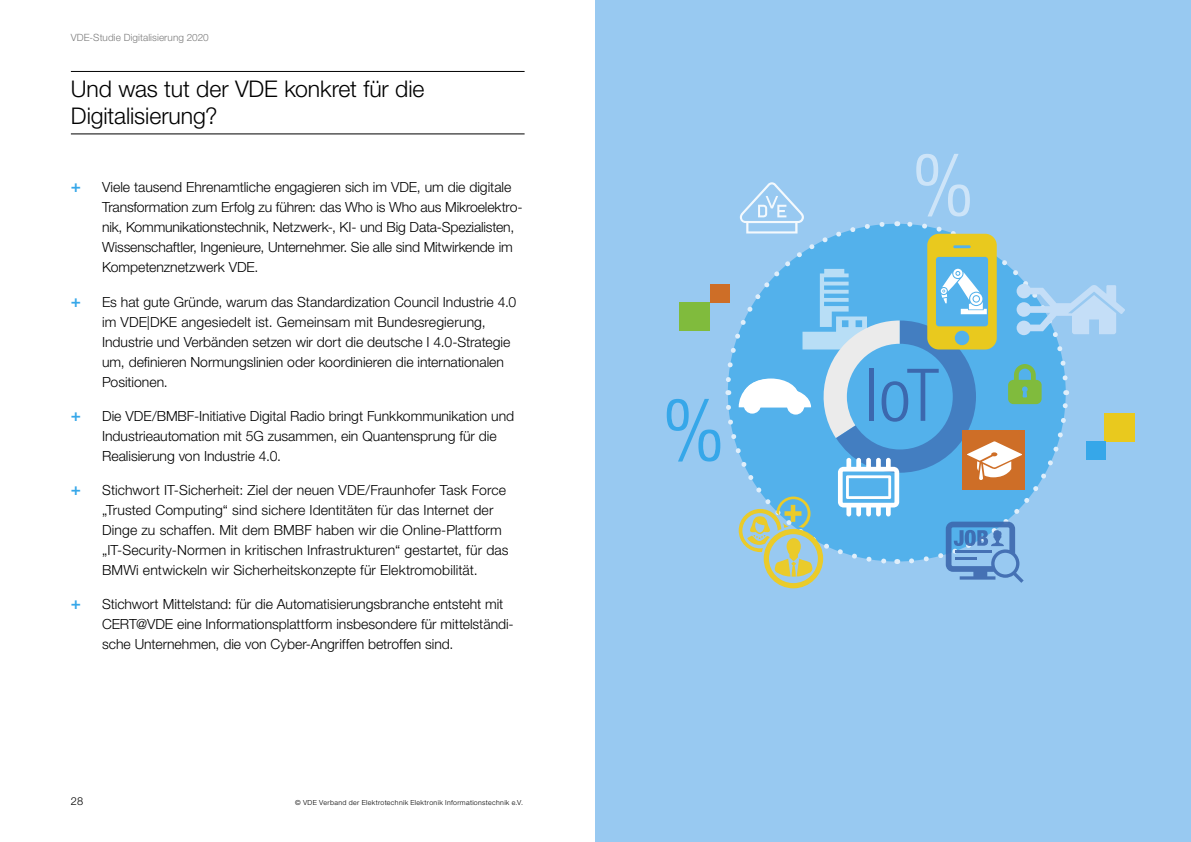
<style>
.page{position:relative;width:1191px;height:842px;background:#fff}
.page>*{position:absolute;margin:0;border:0;box-sizing:border-box;transform-origin:0 0}
.t1{font:300 condensed 87px "Helvetica Neue LT Std";color:#36a7e9}
.t2{font:300 condensed 87px "Helvetica Neue LT Std";color:#fff}
.t3{font:300 condensed 72.8px "Helvetica Neue LT Std";color:#3c68ae}
.t4{font:300 23px/27px "Helvetica Neue LT Std";letter-spacing:-.005em;color:#000}
.t5{font:300 14px/20px "Helvetica Neue LT Std";color:#000}
.t6{font:300 11px "Helvetica Neue LT Std";color:#000}
.t7{font:300 10px "Helvetica Neue LT Std";letter-spacing:.005em;color:#7c7c7c}
.t8{font:300 7px "Helvetica Neue LT Std";letter-spacing:.045em;color:#000}
.s1{font-weight:500;font-size:17px;color:#36a7e9}
</style>
<div class="page">
<div style="left:595px;top:0;width:596px;height:842px;background:#98c9f1"></div>
<hr style="left:71px;top:71px;width:453px;height:1px;background:#000">
<hr style="left:71px;top:134px;width:453px;height:1px;background:#000">
<div style="left:679px;top:302px;width:30px;height:29px;background:#80bb3d"></div>
<div style="left:710px;top:284px;width:20px;height:18px;background:#ce6e27"></div>
<div style="left:1104px;top:413px;width:30px;height:29px;background:#e9c91e"></div>
<svg style="left:724px;top:182px;width:401px;height:406px"></svg>
<p class="t7" style="left:71px;top:31px;width:139px">VDE-Studie Digitalisierung 2020</p>
<h3 class="t4" style="left:71px;top:75px;width:355px">Und was tut der VDE konkret für die<br>Digitalisierung?</h3>
<p class="t5" style="left:102px;top:177px;width:422px;text-indent:-31px"><span class="s1">+</span> Viele tausend Ehrenamtliche engagieren sich im VDE, um die digitale Transformation zum Erfolg zu führen: das Who is Who aus Mikroelektro&shy;nik, Kommunikationstechnik, Netzwerk-, KI- und Big Data-Spezialisten, Wissenschaftler, Ingenieure, Unternehmer. Sie alle sind Mitwirkende im Kompetenznetzwerk VDE.</p>
<p class="t5" style="left:102px;top:291px;width:416px;text-indent:-31px"><span class="s1">+</span> Es hat gute Gründe, warum das Standardization Council Industrie 4.0 im VDE|DKE angesiedelt ist. Gemeinsam mit Bundesregierung, Industrie und Verbänden setzen wir dort die deutsche I 4.0-Strategie um, definieren Normungslinien oder koordinieren die internationalen Positionen.</p>
<p class="t5" style="left:102px;top:405px;width:414px;text-indent:-31px"><span class="s1">+</span> Die VDE/BMBF-Initiative Digital Radio bringt Funkkommunikation und<br>Industrieautomation mit 5G zusammen, ein Quantensprung für die<br>Realisierung von Industrie 4.0.</p>
<p class="t5" style="left:102px;top:480px;width:408px;text-indent:-31px"><span class="s1">+</span> Stichwort IT-Sicherheit: Ziel der neuen VDE/Fraunhofer Task Force „Trusted Computing“ sind sichere Identitäten für das Internet der Dinge zu schaffen. Mit dem BMBF haben wir die Online-Plattform „IT-Security-Normen in kritischen Infrastrukturen“ gestartet, für das BMWi entwickeln wir Sicherheitskonzepte für Elektromobilität.</p>
<p class="t5" style="left:102px;top:594px;width:413px;text-indent:-31px"><span class="s1">+</span> Stichwort Mittelstand: für die Automatisierungsbranche entsteht mit<br>CERT@VDE eine Informationsplattform insbesondere für mittelständi&shy;sche Unternehmen, die von Cyber-Angriffen betroffen sind.</p>
<p class="t6" style="left:71px;top:794px;width:14px">28</p>
<p class="t8" style="left:295px;top:798px;width:229px">© VDE Verband der Elektrotechnik Elektronik Informationstechnik e.V.</p>
<h1 class="t1" style="left:662px;top:380px;width:64px">%</h1>
<h1 class="t2" style="left:911px;top:135px;width:64px">%</h1>
<h2 class="t3" style="left:865px;top:353px;width:75px">IoT</h2>
</div>
